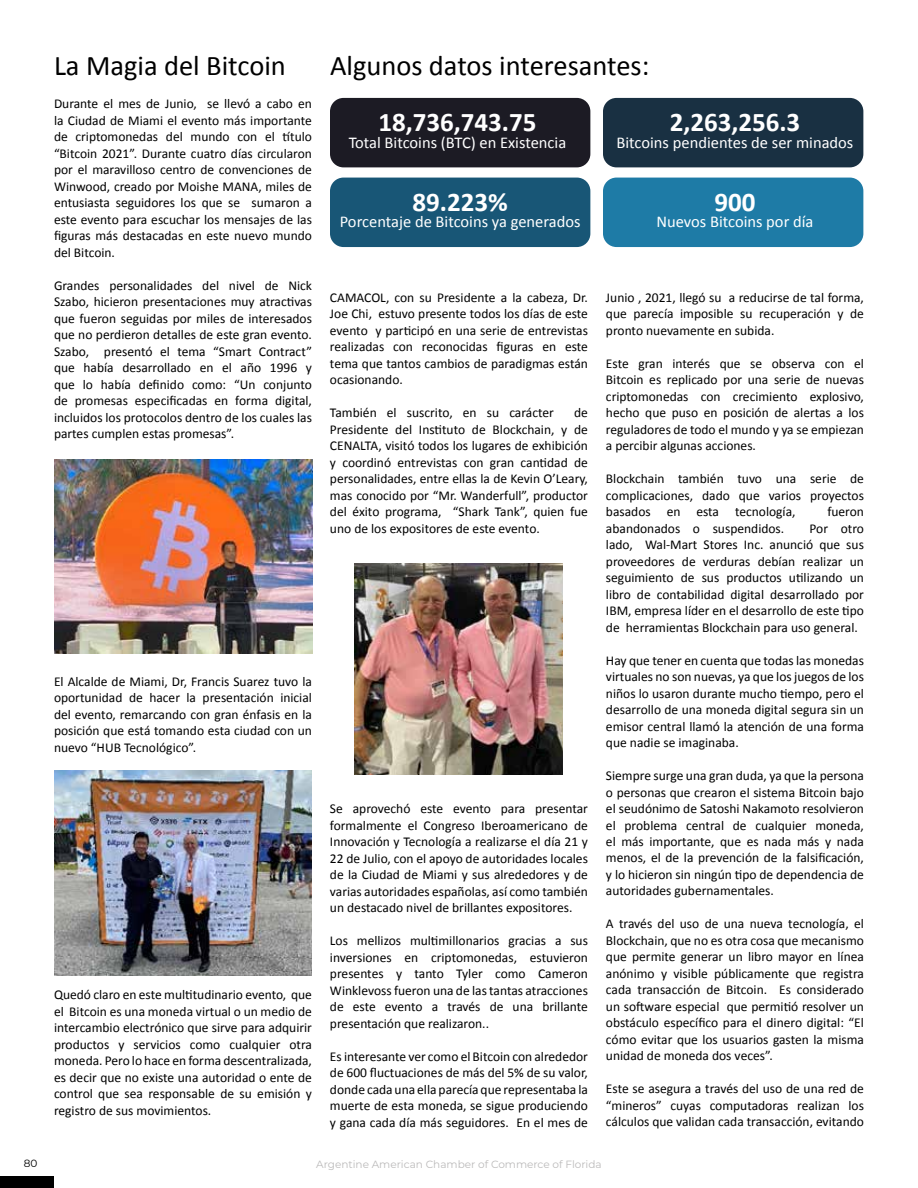
<style>
.page{position:relative;width:918px;height:1188px;background:#fff}
.page>*{position:absolute;margin:0;border:0;box-sizing:border-box;transform-origin:0 0}
.t1{font:28.5px "Calibri";color:#000}
.t2{font:700 27px "Calibri";color:#fff}
.t3{font:16.5px "Calibri";color:#fff}
.t4{font:13.5px/16.5px "Calibri";color:#000;text-align:justify}
.t5{font:10.5px "Montserrat";color:#bbbaba}
.t6{font:10.5px "Montserrat";color:#000}
</style>
<div class="page">
<div style="left:0;top:1176px;width:54px;height:12px;background:#000"></div>
<img style="left:54px;top:460px;width:258px;height:194px">
<div style="left:330px;top:98px;width:260px;height:69px;background:#1c1b24;border-radius:14px"></div>
<div style="left:330px;top:178px;width:260px;height:69px;background:#185676;border-radius:14px"></div>
<div style="left:603px;top:98px;width:260px;height:69px;background:#193042;border-radius:14px"></div>
<div style="left:603px;top:178px;width:260px;height:69px;background:#1e7ba6;border-radius:14px"></div>
<img style="left:355px;top:564px;width:207px;height:210px">
<img style="left:54px;top:771px;width:258px;height:204px">
<h1 class="t1" style="left:54px;top:48px;width:233px">La Magia del Bitcoin</h1>
<p class="t4" style="left:54px;top:96px;width:259px">Durante el mes de Junio, se llevó a cabo en la Ciudad de Miami el evento más importante de criptomonedas del mundo con el título “Bitcoin 2021”. Durante cuatro días circularon por el maravilloso centro de convenciones de Winwood, creado por Moishe MANA, miles de entusiasta seguidores los que se sumaron a este evento para escuchar los mensajes de las figuras más destacadas en este nuevo mundo del Bitcoin.</p>
<p class="t4" style="left:54px;top:277px;width:260px">Grandes personalidades del nivel de Nick Szabo, hicieron presentaciones muy atractivas que fueron seguidas por miles de interesados que no perdieron detalles de este gran evento.<br>Szabo, presentó el tema “Smart Contract” que había desarrollado en el año 1996 y que lo había definido como: “Un conjunto de promesas especificadas en forma digital, incluidos los protocolos dentro de los cuales las partes cumplen estas promesas”.</p>
<p class="t4" style="left:54px;top:673px;width:259px">El Alcalde de Miami, Dr, Francis Suarez tuvo la oportunidad de hacer la presentación inicial del evento, remarcando con gran énfasis en la posición que está tomando esta ciudad con un nuevo “HUB Tecnológico”.</p>
<p class="t4" style="left:54px;top:987px;width:260px">Quedó claro en este multitudinario evento, que el Bitcoin es una moneda virtual o un medio de intercambio electrónico que sirve para adquirir productos y servicios como cualquier otra moneda. Pero lo hace en forma descentralizada, es decir que no existe una autoridad o ente de control que sea responsable de su emisión y registro de sus movimientos.</p>
<h1 class="t1" style="left:330px;top:48px;width:321px">Algunos datos interesantes:</h1>
<h2 class="t2" style="left:379px;top:105px;width:160px">18,736,743.75</h2>
<p class="t3" style="left:349px;top:132px;width:219px">Total Bitcoins (BTC) en Existencia</p>
<h2 class="t2" style="left:670px;top:105px;width:132px">2,263,256.3</h2>
<p class="t3" style="left:617px;top:132px;width:238px">Bitcoins pendientes de ser minados</p>
<h2 class="t2" style="left:413px;top:185px;width:97px">89.223%</h2>
<p class="t3" style="left:340px;top:211px;width:242px">Porcentaje de Bitcoins ya generados</p>
<h2 class="t2" style="left:714px;top:185px;width:43px">900</h2>
<p class="t3" style="left:656px;top:211px;width:159px">Nuevos Bitcoins por día</p>
<p class="t4" style="left:330px;top:289px;width:260px">CAMACOL, con su Presidente a la cabeza, Dr.<br>Joe Chi, estuvo presente todos los días de este evento y participó en una serie de entrevistas realizadas con reconocidas figuras en este tema que tantos cambios de paradigmas están ocasionando.</p>
<p class="t4" style="left:330px;top:404px;width:225px">También el suscrito, en su carácter</p>
<p class="t4" style="left:330px;top:404px;width:260px;text-indent:244px">de Presidente del Instituto de Blockchain, y de CENALTA, visitó todos los lugares de exhibición y coordinó entrevistas con gran cantidad de personalidades, entre ellas la de Kevin O’Leary, mas conocido por “Mr. Wanderfull”, productor del éxito programa, “Shark Tank”, quien fue uno de los expositores de este evento.</p>
<p class="t4" style="left:330px;top:800px;width:260px">Se aprovechó este evento para presentar formalmente el Congreso Iberoamericano de Innovación y Tecnología a realizarse el día 21 y 22 de Julio, con el apoyo de autoridades locales de la Ciudad de Miami y sus alrededores y de varias autoridades españolas, así como también un destacado nivel de brillantes expositores.</p>
<p class="t4" style="left:330px;top:932px;width:259px">Los mellizos multimillonarios gracias a sus inversiones en criptomonedas, estuvieron presentes y tanto Tyler como Cameron Winklevoss fueron una de las tantas atracciones de este evento a través de una brillante presentación que realizaron..</p>
<p class="t4" style="left:330px;top:1048px;width:260px">Es interesante ver como el Bitcoin con alrededor de 600 fluctuaciones de más del 5% de su valor, donde cada una ella parecía que representaba la muerte de esta moneda, se sigue produciendo y gana cada día más seguidores. En el mes de</p>
<p class="t4" style="left:606px;top:289px;width:260px">Junio , 2021, llegó su a reducirse de tal forma, que parecía imposible su recuperación y de pronto nuevamente en subida.</p>
<p class="t4" style="left:606px;top:355px;width:260px">Este gran interés que se observa con el Bitcoin es replicado por una serie de nuevas criptomonedas con crecimiento explosivo, hecho que puso en posición de alertas a los reguladores de todo el mundo y ya se empiezan a percibir algunas acciones.</p>
<p class="t4" style="left:606px;top:470px;width:259px">Blockchain también tuvo una serie de complicaciones, dado que varios proyectos basados en esta tecnología,</p>
<p class="t4" style="left:827px;top:503px;width:38px">fueron</p>
<p class="t4" style="left:606px;top:520px;width:180px">abandonados o suspendidos.</p>
<p class="t4" style="left:606px;top:520px;width:259px;text-indent:204px">Por otro lado, Wal-Mart Stores Inc. anunció que sus proveedores de verduras debían realizar un seguimiento de sus productos utilizando un libro de contabilidad digital desarrollado por IBM, empresa líder en el desarrollo de este tipo de herramientas Blockchain para uso general.</p>
<p class="t4" style="left:606px;top:652px;width:259px">Hay que tener en cuenta que todas las monedas virtuales no son nuevas, ya que los juegos de los niños lo usaron durante mucho tiempo, pero el desarrollo de una moneda digital segura sin un emisor central llamó la atención de una forma que nadie se imaginaba.</p>
<p class="t4" style="left:606px;top:767px;width:260px">Siempre surge una gran duda, ya que la persona o personas que crearon el sistema Bitcoin bajo el seudónimo de Satoshi Nakamoto resolvieron el problema central de cualquier moneda, el más importante, que es nada más y nada menos, el de la prevención de la falsificación, y lo hicieron sin ningún tipo de dependencia de autoridades gubernamentales.</p>
<p class="t4" style="left:606px;top:916px;width:260px">A través del uso de una nueva tecnología, el Blockchain, que no es otra cosa que mecanismo que permite generar un libro mayor en línea anónimo y visible públicamente que registra cada transacción de Bitcoin. Es considerado un software especial que permitió resolver un obstáculo específico para el dinero digital: “El cómo evitar que los usuarios gasten la misma unidad de moneda dos veces”.</p>
<p class="t4" style="left:606px;top:1081px;width:260px">Este se asegura a través del uso de una red de “mineros” cuyas computadoras realizan los cálculos que validan cada transacción, evitando</p>
<p class="t6" style="left:24px;top:1156px;width:15px">80</p>
<p class="t5" style="left:316px;top:1157px;width:287px">Argentine American Chamber of Commerce of Florida</p>
</div>
